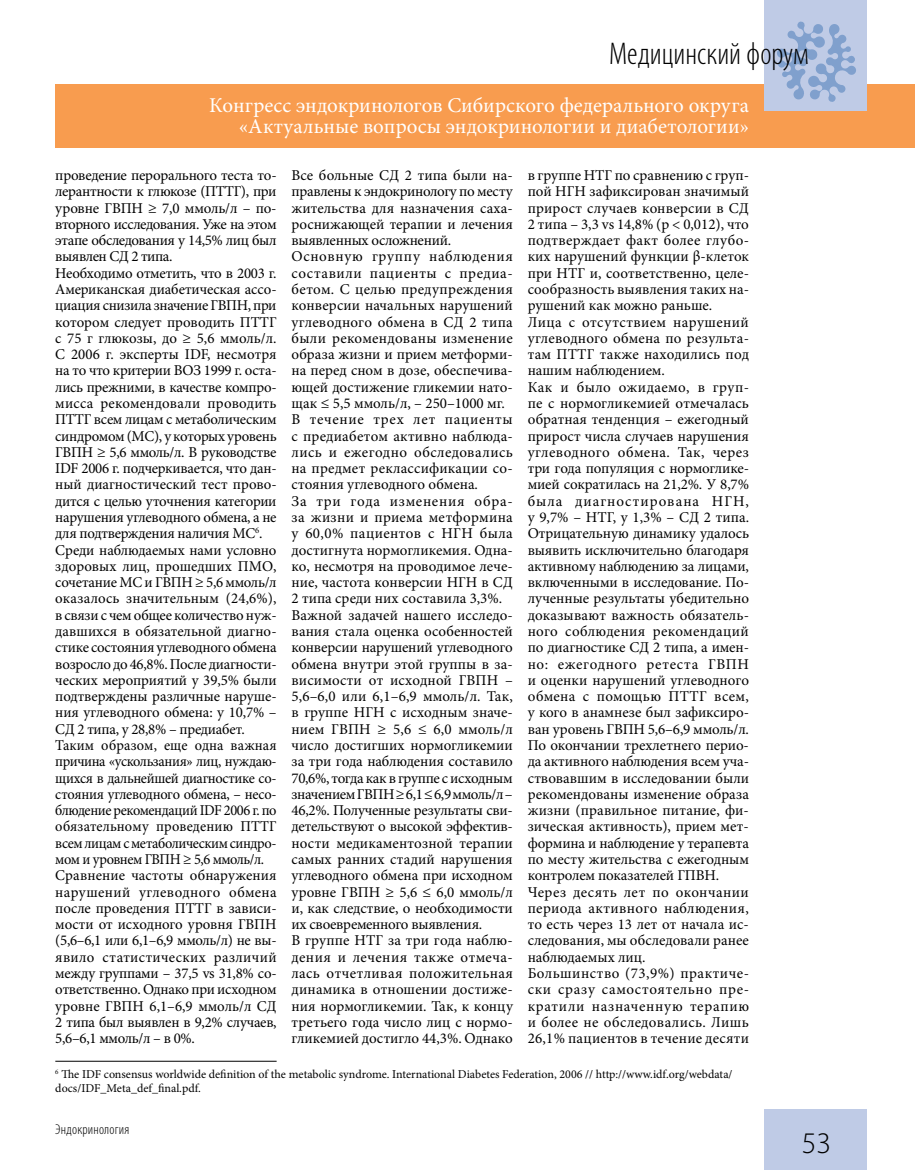
<style>
.page{position:relative;width:915px;height:1170px;background:#fff}
.page>*{position:absolute;margin:0;border:0;box-sizing:border-box;transform-origin:0 0}
.t1{font:300 condensed 31.5px "Myriad Pro";color:#000}
.t2{font:300 30px "Myriad Pro";color:#000}
.t3{font:21px/21px "Minion Pro";letter-spacing:.005em;color:#fff;text-align:right}
.t4{font:15px/16.2px "Minion Pro";color:#000}
.t5{font:300 condensed 14.25px "Myriad Pro";letter-spacing:.015em;color:#000}
.t6{font:12px/13.5px "Minion Pro";color:#000}
</style>
<div class="page">
<div style="left:55px;top:84px;width:859px;height:63px;background:#f89c4f"></div>
<div style="left:764px;top:0;width:102px;height:111px;background:#bfcbe6"></div>
<div style="left:764px;top:1108px;width:102px;height:61px;background:#bfcbe6"></div>
<svg style="left:777px;top:22px;width:78px;height:80px"></svg>
<hr style="left:55px;top:1060px;width:221px;height:1px;background:#000">
<h1 class="t1" style="left:608px;top:35px;width:201px">Медицинский форум</h1>
<h3 class="t3" style="left:209px;top:95px;width:541px">Конгресс эндокринологов Сибирского федерального округа «Актуальные вопросы эндокринологии и диабетологии»</h3>
<p class="t4" style="left:55px;top:167px;width:223px">проведение перорального теста то&shy;лерантности к глюкозе (ПТТГ), при уровне ГВПН ≥ 7,0 ммоль/л – по&shy;вторного исследования. Уже на этом этапе обследования у 14,5% лиц был выявлен СД 2 типа.<br>Необходимо отметить, что в 2003 г.<br>Американская диабетическая ассо&shy;циация снизила значение ГВПН, при котором следует проводить ПТТГ с 75 г глюкозы, до ≥ 5,6 ммоль/л.<br>С 2006 г. эксперты IDF, несмотря на то что критерии ВОЗ 1999 г. оста&shy;лись прежними, в качестве компро&shy;мисса рекомендовали проводить<br>ПТТГ всем лицам с метаболическим синдромом (МС), у которых уровень<br>ГВПН ≥ 5,6 ммоль/л. В руководстве<br>IDF 2006 г. подчеркивается, что дан&shy;ный диагностический тест прово&shy;дится с целью уточнения категории нарушения углеводного обмена, а не для подтверждения наличия МС<sup>6</sup>.<br>Среди наблюдаемых нами условно здоровых лиц, прошедших ПМО, сочетание МС и ГВПН ≥ 5,6 ммоль/л оказалось значительным (24,6%), в связи с чем общее количество нуж&shy;давшихся в обязательной диагно&shy;стике состояния углеводного обмена возросло до 46,8%. После диагности&shy;ческих мероприятий у 39,5% были подтверждены различные наруше&shy;ния углеводного обмена: у 10,7% –<br>СД 2 типа, у 28,8% – предиабет.<br>Таким образом, еще одна важная причина «ускользания» лиц, нуждаю&shy;щихся в дальнейшей диагностике со&shy;стояния углеводного обмена, – несо&shy;блюдение рекомендаций IDF 2006 г. по обязательному проведению ПТТГ всем лицам с метаболическим синдро&shy;мом и уровнем ГВПН ≥ 5,6 ммоль/л.<br>Сравнение частоты обнаружения нарушений углеводного обмена после проведения ПТТГ в зависи&shy;мости от исходного уровня ГВПН (5,6–6,1 или 6,1–6,9 ммоль/л) не вы&shy;явило статистических различий между группами – 37,5 vs 31,8% со&shy;ответственно. Однако при исходном уровне ГВПН 6,1–6,9 ммоль/л СД<br>2 типа был выявлен в 9,2% случаев,<br>5,6–6,1 ммоль/л – в 0%.</p>
<p class="t4" style="left:291px;top:167px;width:223px">Все больные СД 2 типа были на&shy;правлены к эндокринологу по месту жительства для назначения саха&shy;роснижающей терапии и лечения выявленных осложнений.<br>Основную группу наблюдения составили пациенты с предиа&shy;бетом. С целью предупреждения конверсии начальных нарушений углеводного обмена в СД 2 типа были рекомендованы изменение образа жизни и прием метформи&shy;на перед сном в дозе, обеспечива&shy;ющей достижение гликемии нато&shy;щак ≤ 5,5 ммоль/л, – 250–1000 мг.<br>В течение трех лет пациенты с предиабетом активно наблюда&shy;лись и ежегодно обследовались на предмет реклассификации со&shy;стояния углеводного обмена.<br>За три года изменения обра&shy;за жизни и приема метформина у 60,0% пациентов с НГН была достигнута нормогликемия. Одна&shy;ко, несмотря на проводимое лече&shy;ние, частота конверсии НГН в СД<br>2 типа среди них составила 3,3%.<br>Важной задачей нашего исследо&shy;вания стала оценка особенностей конверсии нарушений углеводного обмена внутри этой группы в за&shy;висимости от исходной ГВПН –<br>5,6–6,0 или 6,1–6,9 ммоль/л. Так, в группе НГН с исходным значе&shy;нием ГВПН ≥ 5,6 ≤ 6,0 ммоль/л число достигших нормогликемии за три года наблюдения составило<br>70,6%, тогда как в группе с исходным значением ГВПН ≥ 6,1 ≤ 6,9 ммоль/л –<br>46,2%. Полученные результаты сви&shy;детельствуют о высокой эффектив&shy;ности медикаментозной терапии самых ранних стадий нарушения углеводного обмена при исходном уровне ГВПН ≥ 5,6 ≤ 6,0 ммоль/л и, как следствие, о необходимости их своевременного выявления.<br>В группе НТГ за три года наблю&shy;дения и лечения также отмеча&shy;лась отчетливая положительная динамика в отношении достиже&shy;ния нормогликемии. Так, к концу третьего года число лиц с нормо&shy;гликемией достигло 44,3%. Однако</p>
<p class="t4" style="left:527px;top:167px;width:223px">в группе НТГ по сравнению с груп&shy;пой НГН зафиксирован значимый прирост случаев конверсии в СД<br>2 типа – 3,3 vs 14,8% (р &lt; 0,012), что подтверждает факт более глубо&shy;ких нарушений функции β-клеток при НТГ и, соответственно, целе&shy;сообразность выявления таких на&shy;рушений как можно раньше.<br>Лица с отсутствием нарушений углеводного обмена по результа&shy;там ПТТГ также находились под нашим наблюдением.<br>Как и было ожидаемо, в груп&shy;пе с нормогликемией отмечалась обратная тенденция – ежегодный прирост числа случаев нарушения углеводного обмена. Так, через три года популяция с нормоглике&shy;мией сократилась на 21,2%. У 8,7% была диагностирована НГН, у 9,7% – НТГ, у 1,3% – СД 2 типа.<br>Отрицательную динамику удалось выявить исключительно благодаря активному наблюдению за лицами, включенными в исследование. По&shy;лученные результаты убедительно доказывают важность обязатель&shy;ного соблюдения рекомендаций по диагностике СД 2 типа, а имен&shy;но: ежегодного ретеста ГВПН и оценки нарушений углеводного обмена с помощью ПТТГ всем, у кого в анамнезе был зафиксиро&shy;ван уровень ГВПН 5,6–6,9 ммоль/л.<br>По окончании трехлетнего перио&shy;да активного наблюдения всем уча&shy;ствовавшим в исследовании были рекомендованы изменение образа жизни (правильное питание, фи&shy;зическая активность), прием мет&shy;формина и наблюдение у терапевта по месту жительства с ежегодным контролем показателей ГПВН.<br>Через десять лет по окончании периода активного наблюдения, то есть через 13 лет от начала ис&shy;следования, мы обследовали ранее наблюдаемых лиц.<br>Большинство (73,9%) практиче&shy;ски сразу самостоятельно пре&shy;кратили назначенную терапию и более не обследовались. Лишь<br>26,1% пациентов в течение десяти</p>
<p class="t6" style="left:55px;top:1067px;width:678px"><sup>6</sup> The IDF consensus worldwide definition of the metabolic syndrome. International Diabetes Federation, 2006 // http://www.idf.org/webdata/ docs/IDF_Meta_def_final.pdf.</p>
<p class="t5" style="left:55px;top:1120px;width:76px">Эндокринология</p>
<h2 class="t2" style="left:801px;top:1126px;width:31px">53</h2>
</div>
